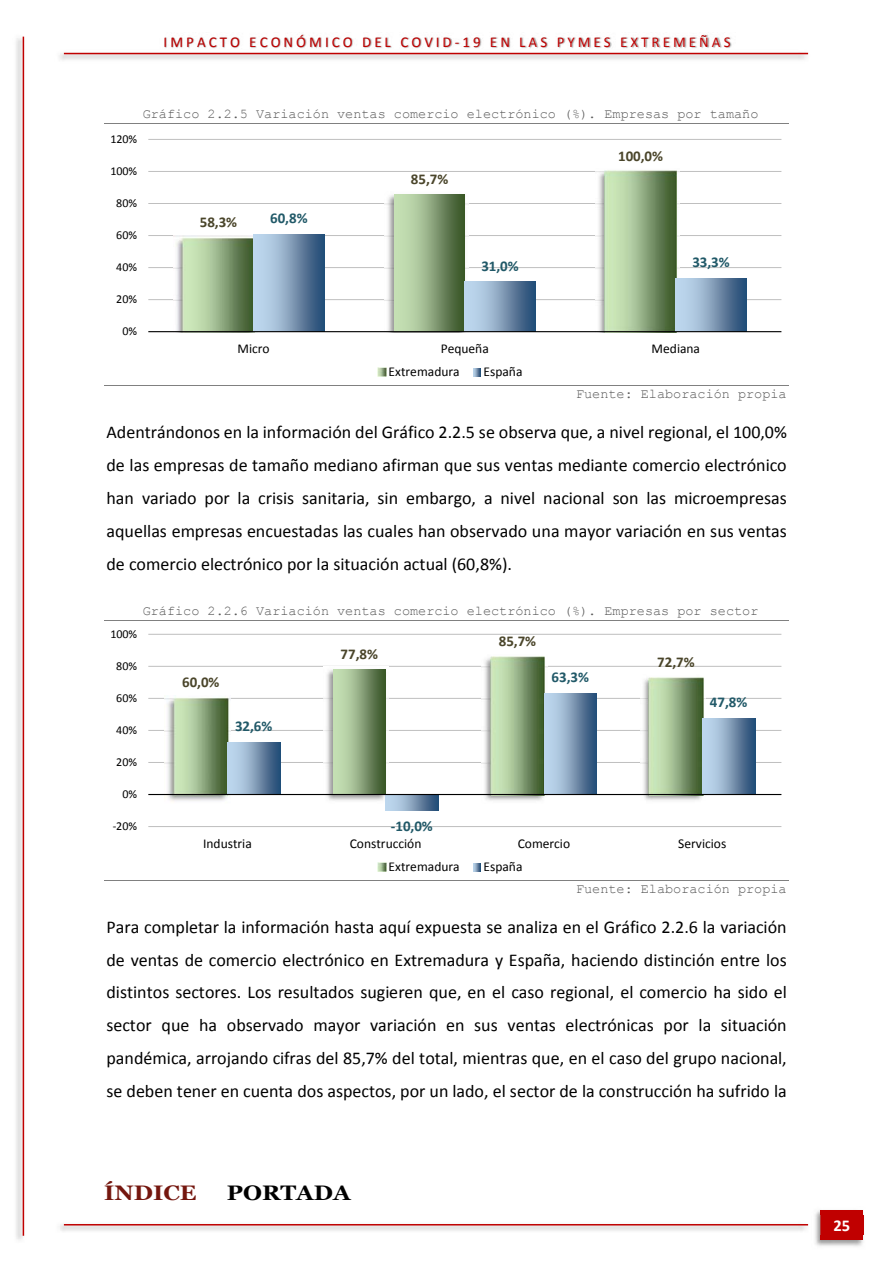
<style>
.page{position:relative;width:893px;height:1263px;background:#fff}
.page>*{position:absolute;margin:0;border:0;box-sizing:border-box;transform-origin:0 0}
.t1{font:700 21px "Georgia";color:#000;scale:1.1 1}
.t2{font:700 21px "Georgia";color:#74160e;scale:1.1 1}
.t3{font:18px/33px "Calibri";color:#000;text-align:justify}
.t4{font:700 16.5px "Calibri";color:#fff}
.t5{font:15px "Calibri";letter-spacing:.205em;color:#c00000}
.t6{font:700 15px "Calibri";color:#4a452a}
.t7{font:700 15px "Calibri";color:#215968}
.t8{font:13.5px "Courier New";color:#595959}
.t9{font:13.5px "Calibri";color:#000}
.t10{font:12px "Calibri";color:#000}
</style>
<div class="page">
<img style="left:164px;top:34px;width:568px;height:14px">
<hr style="left:64px;top:53px;width:744px;height:1px;background:#c00000">
<img style="left:16px;top:36px;width:9px;height:1204px">
<hr style="left:23px;top:37px;width:1px;height:1199px;background:#c00000">
<hr style="left:64px;top:1224px;width:744px;height:1px;background:#c00000">
<img style="left:815px;top:1210px;width:49px;height:37px">
<div style="left:821px;top:1210px;width:42px;height:30px;background:#c00000"></div>
<img style="left:820px;top:1215px;width:1px;height:20px">
<hr style="left:104px;top:123px;width:685px;height:1px;background:#808080">
<hr style="left:104px;top:385px;width:685px;height:1px;background:#808080">
<hr style="left:104px;top:620px;width:685px;height:1px;background:#808080">
<hr style="left:104px;top:880px;width:685px;height:1px;background:#808080">
<hr style="left:148px;top:299px;width:633px;height:1px;background:#bfbfbf">
<hr style="left:148px;top:267px;width:633px;height:1px;background:#bfbfbf">
<hr style="left:148px;top:235px;width:633px;height:1px;background:#bfbfbf">
<hr style="left:148px;top:203px;width:633px;height:1px;background:#bfbfbf">
<hr style="left:148px;top:171px;width:633px;height:1px;background:#bfbfbf">
<hr style="left:148px;top:139px;width:633px;height:1px;background:#bfbfbf">
<img style="left:174px;top:235px;width:83px;height:98px">
<img style="left:385px;top:194px;width:83px;height:139px">
<img style="left:596px;top:170px;width:83px;height:163px">
<img style="left:395px;top:194px;width:70px;height:137px">
<img style="left:605px;top:171px;width:71px;height:160px">
<img style="left:254px;top:234px;width:70px;height:97px">
<img style="left:465px;top:282px;width:70px;height:49px">
<img style="left:676px;top:278px;width:70px;height:53px">
<hr style="left:148px;top:331px;width:633px;height:1px;background:#000">
<svg style="left:377px;top:368px;width:9px;height:9px"></svg>
<svg style="left:473px;top:369px;width:7px;height:7px"></svg>
<hr style="left:148px;top:826px;width:633px;height:1px;background:#bfbfbf">
<hr style="left:148px;top:762px;width:633px;height:1px;background:#bfbfbf">
<hr style="left:148px;top:730px;width:633px;height:1px;background:#bfbfbf">
<hr style="left:148px;top:698px;width:633px;height:1px;background:#bfbfbf">
<hr style="left:148px;top:666px;width:633px;height:1px;background:#bfbfbf">
<hr style="left:148px;top:634px;width:633px;height:1px;background:#bfbfbf">
<img style="left:165px;top:697px;width:65px;height:104px">
<img style="left:323px;top:669px;width:66px;height:135px">
<img style="left:482px;top:658px;width:65px;height:143px">
<img style="left:640px;top:677px;width:65px;height:124px">
<img style="left:333px;top:670px;width:53px;height:124px">
<img style="left:490px;top:656px;width:55px;height:138px">
<img style="left:649px;top:677px;width:54px;height:117px">
<img style="left:228px;top:742px;width:52px;height:52px">
<img style="left:386px;top:795px;width:52px;height:15px">
<img style="left:544px;top:693px;width:53px;height:101px">
<img style="left:702px;top:718px;width:53px;height:76px">
<hr style="left:148px;top:794px;width:633px;height:1px;background:#000">
<svg style="left:377px;top:863px;width:9px;height:8px"></svg>
<svg style="left:473px;top:864px;width:7px;height:7px"></svg>
<p class="t5" style="left:164px;top:31px;width:568px">IMPACTO ECONÓMICO DEL COVID-19 EN LAS PYMES EXTREMEÑAS</p>
<p class="t8" style="left:143px;top:105px;width:617px">Gráfico 2.2.5 Variación ventas comercio electrónico (%). Empresas por tamaño</p>
<p class="t10" style="left:110px;top:130px;width:28px">120%</p>
<p class="t10" style="left:110px;top:162px;width:28px">100%</p>
<p class="t10" style="left:116px;top:194px;width:22px">80%</p>
<p class="t10" style="left:116px;top:226px;width:22px">60%</p>
<p class="t10" style="left:116px;top:258px;width:22px">40%</p>
<p class="t10" style="left:116px;top:291px;width:22px">20%</p>
<p class="t10" style="left:122px;top:323px;width:16px">0%</p>
<p class="t6" style="left:200px;top:212px;width:39px">58,3%</p>
<p class="t7" style="left:270px;top:208px;width:39px">60,8%</p>
<p class="t6" style="left:411px;top:168px;width:39px">85,7%</p>
<p class="t6" style="left:618px;top:145px;width:46px">100,0%</p>
<p class="t7" style="left:481px;top:256px;width:39px">31,0%</p>
<p class="t7" style="left:692px;top:252px;width:39px">33,3%</p>
<p class="t9" style="left:238px;top:339px;width:34px">Micro</p>
<p class="t9" style="left:441px;top:339px;width:50px">Pequeña</p>
<p class="t9" style="left:652px;top:339px;width:50px">Mediana</p>
<p class="t9" style="left:389px;top:362px;width:73px">Extremadura</p>
<p class="t9" style="left:483px;top:362px;width:41px">España</p>
<p class="t8" style="left:576px;top:386px;width:212px">Fuente: Elaboración propia</p>
<p class="t3" style="left:106px;top:415px;width:682px">Adentrándonos en la información del Gráfico 2.2.5 se observa que, a nivel regional, el 100,0% de las empresas de tamaño mediano afirman que sus ventas mediante comercio electrónico han variado por la crisis sanitaria, sin embargo, a nivel nacional son las microempresas aquellas empresas encuestadas las cuales han observado una mayor variación en sus ventas de comercio electrónico por la situación actual (60,8%).</p>
<p class="t8" style="left:143px;top:602px;width:617px">Gráfico 2.2.6 Variación ventas comercio electrónico (%). Empresas por sector</p>
<p class="t10" style="left:110px;top:625px;width:28px">100%</p>
<p class="t10" style="left:116px;top:657px;width:22px">80%</p>
<p class="t10" style="left:116px;top:689px;width:22px">60%</p>
<p class="t10" style="left:116px;top:721px;width:22px">40%</p>
<p class="t10" style="left:116px;top:753px;width:22px">20%</p>
<p class="t10" style="left:122px;top:785px;width:16px">0%</p>
<p class="t10" style="left:113px;top:817px;width:26px">-20%</p>
<p class="t6" style="left:182px;top:672px;width:39px">60,0%</p>
<p class="t7" style="left:235px;top:716px;width:39px">32,6%</p>
<p class="t6" style="left:341px;top:643px;width:39px">77,8%</p>
<p class="t7" style="left:391px;top:816px;width:43px">-10,0%</p>
<p class="t6" style="left:499px;top:631px;width:39px">85,7%</p>
<p class="t7" style="left:552px;top:667px;width:39px">63,3%</p>
<p class="t6" style="left:657px;top:651px;width:39px">72,7%</p>
<p class="t7" style="left:710px;top:691px;width:39px">47,8%</p>
<p class="t9" style="left:203px;top:834px;width:50px">Industria</p>
<p class="t9" style="left:350px;top:834px;width:73px">Construcción</p>
<p class="t9" style="left:518px;top:834px;width:54px">Comercio</p>
<p class="t9" style="left:678px;top:834px;width:50px">Servicios</p>
<p class="t9" style="left:389px;top:857px;width:73px">Extremadura</p>
<p class="t9" style="left:483px;top:857px;width:41px">España</p>
<p class="t8" style="left:576px;top:881px;width:212px">Fuente: Elaboración propia</p>
<p class="t3" style="left:106px;top:910px;width:682px">Para completar la información hasta aquí expuesta se analiza en el Gráfico 2.2.6 la variación de ventas de comercio electrónico en Extremadura y España, haciendo distinción entre los distintos sectores. Los resultados sugieren que, en el caso regional, el comercio ha sido el sector que ha observado mayor variación en sus ventas electrónicas por la situación pandémica, arrojando cifras del 85,7% del total, mientras que, en el caso del grupo nacional, se deben tener en cuenta dos aspectos, por un lado, el sector de la construcción ha sufrido la</p>
<p class="t2" style="left:104px;top:1177px;width:86px">ÍNDICE</p>
<p class="t1" style="left:227px;top:1177px;width:114px">PORTADA</p>
<p class="t4" style="left:833px;top:1214px;width:18px">25</p>
</div>
